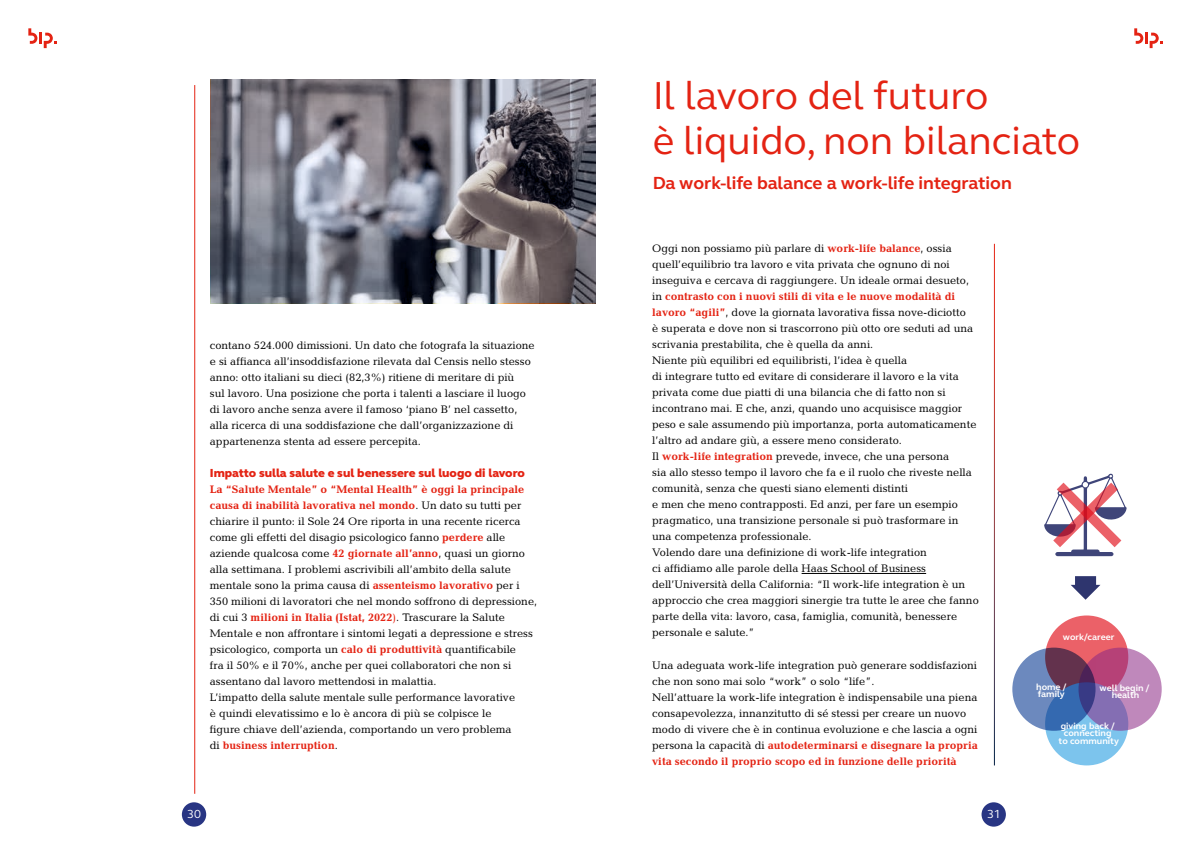
<style>
.page{position:relative;width:1191px;height:842px;background:#fff}
.page>*{position:absolute;margin:0;border:0;box-sizing:border-box;transform-origin:0 0}
.t1{font:40px/45px "FS Elliot Pro";color:#e42313}
.t2{font:700 18px "FS Elliot Pro";color:#e42313}
.t3{font:800 12px "FS Elliot Pro";color:#e42313}
.t4{font:12px "FS Elliot Pro";color:#fff}
.t5{font:11px/16px "Candida";color:#000}
.t6{font:700 9.1px/7.6px "FS Elliot Pro";color:#fff;text-align:center}
.s1{font-weight:700;color:#e42313}
.s2{color:#e42313}
</style>
<div class="page">
<svg style="left:28px;top:28px;width:29px;height:20px"></svg>
<svg style="left:1134px;top:28px;width:28px;height:20px"></svg>
<div style="left:182px;top:802px;width:24px;height:25px;background:#283583;border-radius:50%"></div>
<div style="left:981px;top:802px;width:25px;height:25px;background:#283583;border-radius:50%"></div>
<hr style="left:194px;top:85px;width:1px;height:709px;background:#e42313">
<svg style="left:210px;top:79px;width:385px;height:224px;background:#74737c"></svg>
<hr style="left:801px;top:573px;width:125px;height:1px;background:#000">
<div style="left:1045px;top:615px;width:83px;height:84px;background:#eb6168;border-radius:50%"></div>
<div style="left:1045px;top:682px;width:83px;height:83px;background:#7cc4ed;border-radius:50%"></div>
<svg style="left:1078px;top:648px;width:83px;height:83px;background:#ac6fa7"></svg>
<svg style="left:1012px;top:648px;width:83px;height:83px;background:#58659a"></svg>
<svg style="left:1071px;top:576px;width:29px;height:24px"></svg>
<svg style="left:1044px;top:474px;width:82px;height:82px"></svg>
<p class="t5" style="left:210px;top:338px;width:326px">contano 524.000 dimissioni. Un dato che fotografa la situazione e si affianca all’insoddisfazione rilevata dal Censis nello stesso anno: otto italiani su dieci (82,3%) ritiene di meritare di più<br>sul lavoro. Una posizione che porta i talenti a lasciare il luogo di lavoro anche senza avere il famoso ‘piano B’ nel cassetto, alla ricerca di una soddisfazione che dall’organizzazione di appartenenza stenta ad essere percepita.</p>
<p class="t3" style="left:210px;top:465px;width:317px">Impatto sulla salute e sul benessere sul luogo di lavoro</p>
<p class="t5" style="left:210px;top:482px;width:329px"><span class="s1">La “Salute Mentale” o “Mental Health” è oggi la principale causa di inabilità lavorativa nel mondo</span>. Un dato su tutti per chiarire il punto: il Sole 24 Ore riporta in una recente ricerca come gli effetti del disagio psicologico fanno <span class="s1">perdere</span> alle aziende qualcosa come <span class="s1">42 giornate all’anno</span>, quasi un giorno alla settimana. I problemi ascrivibili all’ambito della salute mentale sono la prima causa di <span class="s1">assenteismo lavorativo</span> per i 350 milioni di lavoratori che nel mondo soffrono di depressione, di cui 3 <span class="s1">milioni in Italia (Istat, 2022</span><span class="s2">)</span>. Trascurare la Salute Mentale e non affrontare i sintomi legati a depressione e stress psicologico, comporta un <span class="s1">calo di produttività</span> quantificabile<br>fra il 50% e il 70%, anche per quei collaboratori che non si assentano dal lavoro mettendosi in malattia.<br>L’impatto della salute mentale sulle performance lavorative<br>è quindi elevatissimo e lo è ancora di più se colpisce le<br>figure chiave dell’azienda, comportando un vero problema<br>di <span class="s1">business interruption</span>.</p>
<h1 class="t1" style="left:652px;top:72px;width:429px">Il lavoro del futuro<br>è liquido, non bilanciato</h1>
<h2 class="t2" style="left:652px;top:171px;width:361px">Da work-life balance a work-life integration</h2>
<p class="t5" style="left:652px;top:241px;width:328px">Oggi non possiamo più parlare di <span class="s1">work-life balance</span>, ossia quell’equilibrio tra lavoro e vita privata che ognuno di noi inseguiva e cercava di raggiungere. Un ideale ormai desueto, in <span class="s1">contrasto con i nuovi stili di vita e le nuove modalità di lavoro “agili”</span>, dove la giornata lavorativa fissa nove-diciotto<br>è superata e dove non si trascorrono più otto ore seduti ad una scrivania prestabilita, che è quella da anni.<br>Niente più equilibri ed equilibristi, l’idea è quella<br>di integrare tutto ed evitare di considerare il lavoro e la vita privata come due piatti di una bilancia che di fatto non si incontrano mai. E che, anzi, quando uno acquisisce maggior peso e sale assumendo più importanza, porta automaticamente l’altro ad andare giù, a essere meno considerato.<br>Il <span class="s1">work-life integration</span> prevede, invece, che una persona<br>sia allo stesso tempo il lavoro che fa e il ruolo che riveste nella comunità, senza che questi siano elementi distinti<br>e men che meno contrapposti. Ed anzi, per fare un esempio pragmatico, una transizione personale si può trasformare in una competenza professionale.<br>Volendo dare una definizione di work-life integration<br>ci affidiamo alle parole della Haas School of Business dell’Università della California: “Il work-life integration è un approccio che crea maggiori sinergie tra tutte le aree che fanno parte della vita: lavoro, casa, famiglia, comunità, benessere personale e salute.”</p>
<p class="t5" style="left:652px;top:657px;width:327px">Una adeguata work-life integration può generare soddisfazioni che non sono mai solo “work” o solo “life”.<br>Nell’attuare la work-life integration è indispensabile una piena consapevolezza, innanzitutto di sé stessi per creare un nuovo modo di vivere che è in continua evoluzione e che lascia a ogni persona la capacità di <span class="s1">autodeterminarsi e disegnare la propria vita secondo il proprio scopo ed in funzione delle priorità</span></p>
<p class="t6" style="left:1062px;top:633px;width:53px">work/career</p>
<p class="t6" style="left:1036px;top:683px;width:32px;text-align:left">home / family</p>
<p class="t6" style="left:1099px;top:684px;width:51px">well begin / health</p>
<p class="t6" style="left:1058px;top:722px;width:62px">giving back / connecting<br>to community</p>
<p class="t4" style="left:187px;top:806px;width:15px">30</p>
<p class="t4" style="left:987px;top:806px;width:15px">31</p>
</div>
